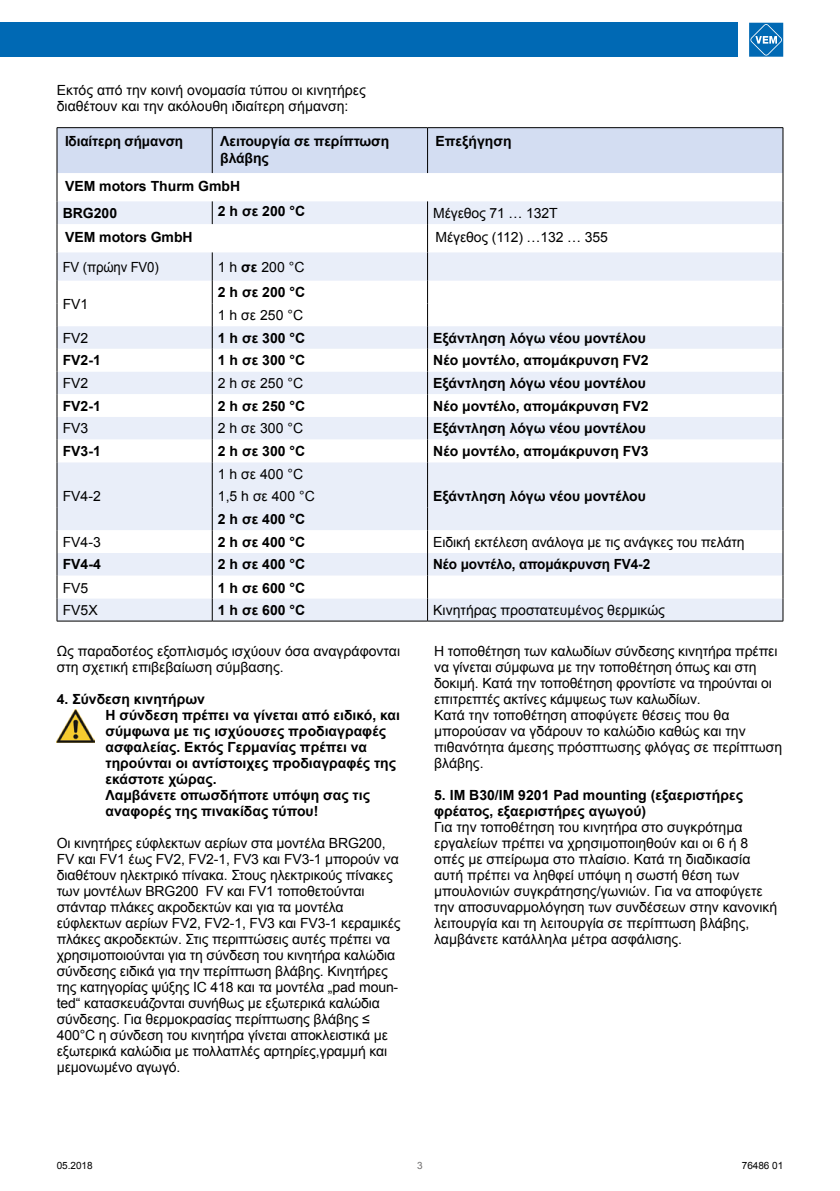
<style>
.page{position:relative;width:840px;height:1191px;background:#fff}
.page>*{position:absolute;margin:0;border:0;box-sizing:border-box;transform-origin:0 0}
.t1{font:14px/16px "Arial";letter-spacing:-.01em;color:#000}
.t2{font:700 14px/16px "Arial";color:#000}
.t3{font:14px "Arial";letter-spacing:-.01em;color:#000;scale:.94 1}
.t4{font:10px "Arial";letter-spacing:-.005em;color:#000}
.t5{font:10px "Arial";color:#706f6f}
.s1{font-weight:700}
</style>
<div class="page">
<div style="left:748px;top:23px;width:34px;height:34px;background:#1e7abc"></div>
<svg style="left:750px;top:24px;width:31px;height:32px"></svg>
<div style="left:0;top:23px;width:737px;height:34px;background:#0069b4"></div>
<hr style="left:57px;top:127px;width:155px;height:1px;background:#000">
<hr style="left:212px;top:127px;width:215px;height:1px;background:#000">
<hr style="left:427px;top:127px;width:355px;height:1px;background:#000">
<svg style="left:57px;top:128px;width:726px;height:493px"></svg>
<hr style="left:57px;top:621px;width:155px;height:1px;background:#000">
<hr style="left:212px;top:621px;width:215px;height:1px;background:#000">
<hr style="left:427px;top:621px;width:355px;height:1px;background:#000">
<img style="left:57px;top:709px;width:37px;height:33px">
<p class="t1" style="left:57px;top:83px;width:310px">Εκτός από την κοινή ονομασία τύπου οι κινητήρες διαθέτουν και την ακόλουθη ιδιαίτερη σήμανση:</p>
<p class="t2" style="left:65px;top:133px;width:120px">Ιδιαίτερη σήμανση</p>
<p class="t2" style="left:220px;top:133px;width:170px;line-height:16.8px">Λειτουργία σε περίπτωση βλάβης</p>
<p class="t2" style="left:435px;top:133px;width:77px">Επεξήγηση</p>
<p class="t2" style="left:63px;top:173px;width:179px;line-height:26.6px">VEM motors Thurm GmbH<br>BRG200</p>
<p class="t2" style="left:218px;top:203px;width:89px">2 h σε 200 °C</p>
<p class="t1" style="left:433px;top:205px;width:126px">Μέγεθος 71 … 132T</p>
<p class="t2" style="left:65px;top:230px;width:129px">VEM motors GmbH</p>
<p class="t1" style="left:435px;top:229px;width:174px">Μέγεθος (112) …132 … 355</p>
<p class="t3" style="left:63px;top:258px;width:104px">FV (πρώην FV0)</p>
<p class="t1" style="left:218px;top:259px;width:88px">1 h <span class="s1">σε</span> 200 °C</p>
<p class="t1" style="left:63px;top:296px;width:27px">FV1</p>
<p class="t2" style="left:218px;top:285px;width:89px">2 h σε 200 °C</p>
<p class="t1" style="left:218px;top:307px;width:87px">1 h σε 250 °C</p>
<p class="t1" style="left:63px;top:330px;width:27px">FV2</p>
<p class="t2" style="left:218px;top:330px;width:89px">1 h σε 300 °C</p>
<p class="t2" style="left:433px;top:330px;width:214px">Εξάντληση λόγω νέου μοντέλου</p>
<p class="t2" style="left:63px;top:353px;width:40px">FV2-1</p>
<p class="t2" style="left:218px;top:353px;width:89px">1 h σε 300 °C</p>
<p class="t2" style="left:433px;top:353px;width:217px">Νέο μοντέλο, απομάκρυνση FV2</p>
<p class="t1" style="left:63px;top:375px;width:27px">FV2</p>
<p class="t1" style="left:218px;top:375px;width:87px">2 h σε 250 °C</p>
<p class="t2" style="left:433px;top:375px;width:214px">Εξάντληση λόγω νέου μοντέλου</p>
<p class="t2" style="left:63px;top:398px;width:40px">FV2-1</p>
<p class="t2" style="left:218px;top:398px;width:89px">2 h σε 250 °C</p>
<p class="t2" style="left:433px;top:398px;width:217px">Νέο μοντέλο, απομάκρυνση FV2</p>
<p class="t1" style="left:63px;top:420px;width:27px">FV3</p>
<p class="t1" style="left:218px;top:420px;width:87px">2 h σε 300 °C</p>
<p class="t2" style="left:433px;top:421px;width:214px">Εξάντληση λόγω νέου μοντέλου</p>
<p class="t2" style="left:63px;top:443px;width:40px">FV3-1</p>
<p class="t2" style="left:218px;top:443px;width:89px">2 h σε 300 °C</p>
<p class="t2" style="left:433px;top:443px;width:217px">Νέο μοντέλο, απομάκρυνση FV3</p>
<p class="t1" style="left:63px;top:488px;width:40px">FV4-2</p>
<p class="t1" style="left:218px;top:462px;width:98px;line-height:22.6px">1 h σε 400 °C<br>1,5 h σε 400 °C</p>
<p class="t2" style="left:433px;top:489px;width:214px">Εξάντληση λόγω νέου μοντέλου</p>
<p class="t2" style="left:218px;top:511px;width:89px">2 h σε 400 °C</p>
<p class="t1" style="left:63px;top:534px;width:40px">FV4-3</p>
<p class="t2" style="left:218px;top:534px;width:89px">2 h σε 400 °C</p>
<p class="t1" style="left:433px;top:534px;width:312px">Ειδική εκτέλεση ανάλογα με τις ανάγκες του πελάτη</p>
<p class="t2" style="left:63px;top:557px;width:40px">FV4-4</p>
<p class="t2" style="left:218px;top:557px;width:89px">2 h σε 400 °C</p>
<p class="t2" style="left:433px;top:556px;width:218px">Νέο μοντέλο, απομάκρυνση FV4-2</p>
<p class="t1" style="left:63px;top:580px;width:27px">FV5</p>
<p class="t2" style="left:218px;top:580px;width:89px">1 h σε 600 °C</p>
<p class="t1" style="left:63px;top:602px;width:37px">FV5X</p>
<p class="t2" style="left:218px;top:602px;width:89px">1 h σε 600 °C</p>
<p class="t1" style="left:433px;top:602px;width:233px">Κινητήρας προστατευμένος θερμικώς</p>
<p class="t1" style="left:434px;top:643px;width:349px">Η τοποθέτηση των καλωδίων σύνδεσης κινητήρα πρέπει να γίνεται σύμφωνα με την τοποθέτηση όπως και στη δοκιμή. Κατά την τοποθέτηση φροντίστε να τηρούνται οι επιτρεπτές ακτίνες κάμψεως των καλωδίων.<br>Κατά την τοποθέτηση αποφύγετε θέσεις που θα μπορούσαν να γδάρουν το καλώδιο καθώς και την πιθανότητα άμεσης πρόσπτωσης φλόγας σε περίπτωση βλάβης.</p>
<p class="t2" style="left:434px;top:787px;width:310px">5. IM B30/IM 9201 Pad mounting (εξαεριστήρες φρέατος, εξαεριστήρες αγωγού)</p>
<p class="t1" style="left:434px;top:819px;width:344px">Για την τοποθέτηση του κινητήρα στο συγκρότημα εργαλείων πρέπει να χρησιμοποιηθούν και οι 6 ή 8 οπές με σπείρωμα στο πλαίσιο. Κατά τη διαδικασία αυτή πρέπει να ληθφεί υπόψη η σωστή θέση των μπουλονιών συγκράτησης/γωνιών. Για να αποφύγετε την αποσυναρμολόγηση των συνδέσεων στην κανονική λειτουργία και τη λειτουργία σε περίπτωση βλάβης, λαμβάνετε κατάλληλα μέτρα ασφάλισης.</p>
<p class="t1" style="left:57px;top:643px;width:345px">Ως παραδοτέος εξοπλισμός ισχύουν όσα αναγράφονται στη σχετική επιβεβαίωση σύμβασης.</p>
<p class="t2" style="left:105px;top:691px;width:296px;text-indent:-49px">4. Σύνδεση κινητήρων<br>Η σύνδεση πρέπει να γίνεται από ειδικό, και σύμφωνα με τις ισχύουσες προδιαγραφές ασφαλείας. Εκτός Γερμανίας πρέπει να τηρούνται οι αντίστοιχες προδιαγραφές της εκάστοτε χώρας.<br>Λαμβάνετε οπωσδήποτε υπόψη σας τις αναφορές της πινακίδας τύπου!</p>
<p class="t1" style="left:57px;top:835px;width:345px">Οι κινητήρες εύφλεκτων αερίων στα μοντέλα BRG200, FV και FV1 έως FV2, FV2-1, FV3 και FV3-1 μπορούν να διαθέτουν ηλεκτρικό πίνακα. Στους ηλεκτρικούς πίνακες των μοντέλων BRG200 FV και FV1 τοποθετούνται στάνταρ πλάκες ακροδεκτών και για τα μοντέλα εύφλεκτων αερίων FV2, FV2-1, FV3 και FV3-1 κεραμικές πλάκες ακροδεκτών. Στις περιπτώσεις αυτές πρέπει να χρησιμοποιούνται για τη σύνδεση του κινητήρα καλώδια σύνδεσης ειδικά για την περίπτωση βλάβης. Κινητήρες της κατηγορίας ψύξης IC 418 και τα μοντέλα „pad moun&shy;ted“ κατασκευάζονται συνήθως με εξωτερικά καλώδια σύνδεσης. Για θερμοκρασίας περίπτωσης βλάβης ≤ 400°C η σύνδεση του κινητήρα γίνεται αποκλειστικά με εξωτερικά καλώδια με πολλαπλές αρτηρίες,γραμμή και μεμονωμένο αγωγό.</p>
<p class="t4" style="left:57px;top:1158px;width:37px">05.2018</p>
<p class="t5" style="left:417px;top:1158px;width:7px">3</p>
<p class="t4" style="left:741px;top:1158px;width:43px">76486 01</p>
</div>
